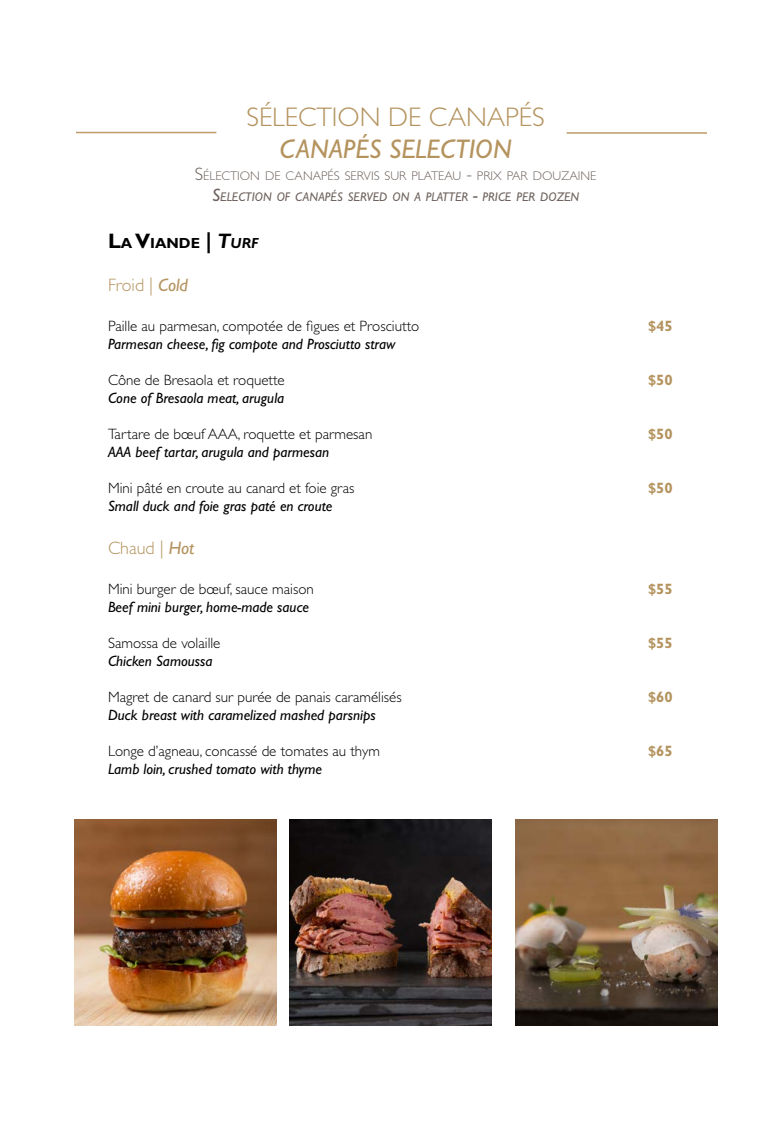
<style>
.page{position:relative;width:783px;height:1134px;background:#fff}
.page>*{position:absolute;margin:0;border:0;box-sizing:border-box;transform-origin:0 0}
.t1{font:300 27px "Gill Sans Std";color:#b4935e}
.t2{font:italic 27px "Gill Sans Std";color:#b4935e}
.t3{font:300 18px "Gill Sans Std";color:#b4935e}
.t4{font:300 15px "Gill Sans Std";color:#000}
.t5{font:italic 15px "Gill Sans Std";color:#000}
.t6{font:700 15px "Gill Sans Std";color:#b4935e}
.t7{font:700 14.7px "Gill Sans Std";color:#000}
.t8{font:300 12.6px/21.6px "Gill Sans Std";color:#6f645f;text-align:center}
.s1{font-size:18px}
.s2{font-weight:400;font-style:italic;font-size:18px}
.s3{font-weight:400;font-style:italic}
.s4{font-size:21px}
.s5{font-style:italic;font-size:21px}
.s6{font-style:italic}
</style>
<div class="page">
<hr style="left:567px;top:132px;width:140px;height:2px;background:#bc9b68">
<hr style="left:76px;top:132px;width:140px;height:1px;background:#bc9b68">
<img style="left:75px;top:820px;width:201px;height:205px">
<img style="left:290px;top:820px;width:201px;height:205px">
<img style="left:516px;top:820px;width:201px;height:205px">
<h1 class="t1" style="left:246px;top:101px;width:300px">SÉLECTION DE CANAPÉS</h1>
<h1 class="t2" style="left:279px;top:133px;width:234px">CANAPÉS SELECTION</h1>
<p class="t8" style="left:195px;top:165px;width:403px"><span class="s1">S</span>ÉLECTION DE CANAPÉS SERVIS SUR PLATEAU <span class="s1">-</span> PRIX PAR DOUZAINE<br><span class="s2">S</span><span class="s3">ELECTION OF CANAPÉS SERVED ON A PLATTER</span> <span class="s2">-</span> <span class="s3">PRICE PER DOZEN</span></p>
<p class="t7" style="left:108px;top:235px;width:152px"><span class="s4">L</span>A <span class="s4">V</span>IANDE <span class="s4">|</span> <span class="s5">T</span><span class="s6">urf</span></p>
<p class="t3" style="left:108px;top:275px;width:82px">Froid | <span class="s3">Cold</span></p>
<p class="t4" style="left:108px;top:318px;width:313px">Paille au parmesan, compotée de figues et Prosciutto</p>
<p class="t6" style="left:648px;top:317px;width:26px">$45</p>
<p class="t5" style="left:108px;top:335px;width:289px">Parmesan cheese, fig compote and Prosciutto straw</p>
<p class="t4" style="left:108px;top:372px;width:178px">Cône de Bresaola et roquette</p>
<p class="t6" style="left:648px;top:371px;width:26px">$50</p>
<p class="t5" style="left:108px;top:389px;width:178px">Cone of Bresaola meat, arugula</p>
<p class="t4" style="left:108px;top:426px;width:266px">Tartare de bœuf AAA, roquette et parmesan</p>
<p class="t6" style="left:648px;top:425px;width:26px">$50</p>
<p class="t5" style="left:108px;top:443px;width:223px">AAA beef tartar, arugula and parmesan</p>
<p class="t4" style="left:108px;top:480px;width:248px">Mini pâté en croute au canard et foie gras</p>
<p class="t6" style="left:648px;top:479px;width:26px">$50</p>
<p class="t5" style="left:108px;top:497px;width:226px">Small duck and foie gras paté en croute</p>
<p class="t3" style="left:108px;top:538px;width:88px">Chaud | <span class="s3">Hot</span></p>
<p class="t4" style="left:108px;top:580px;width:207px">Mini burger de bœuf, sauce maison</p>
<p class="t6" style="left:648px;top:580px;width:26px">$55</p>
<p class="t5" style="left:108px;top:598px;width:203px">Beef mini burger, home-made sauce</p>
<p class="t4" style="left:108px;top:634px;width:114px">Samossa de volaille</p>
<p class="t6" style="left:648px;top:634px;width:26px">$55</p>
<p class="t5" style="left:108px;top:652px;width:106px">Chicken Samoussa</p>
<p class="t4" style="left:108px;top:688px;width:295px">Magret de canard sur purée de panais caramélisés</p>
<p class="t6" style="left:648px;top:688px;width:26px">$60</p>
<p class="t5" style="left:108px;top:706px;width:269px">Duck breast with caramelized mashed parsnips</p>
<p class="t4" style="left:108px;top:742px;width:273px">Longe d’agneau, concassé de tomates au thym</p>
<p class="t6" style="left:648px;top:742px;width:26px">$65</p>
<p class="t5" style="left:108px;top:760px;width:216px">Lamb loin, crushed tomato with thyme</p>
</div>
